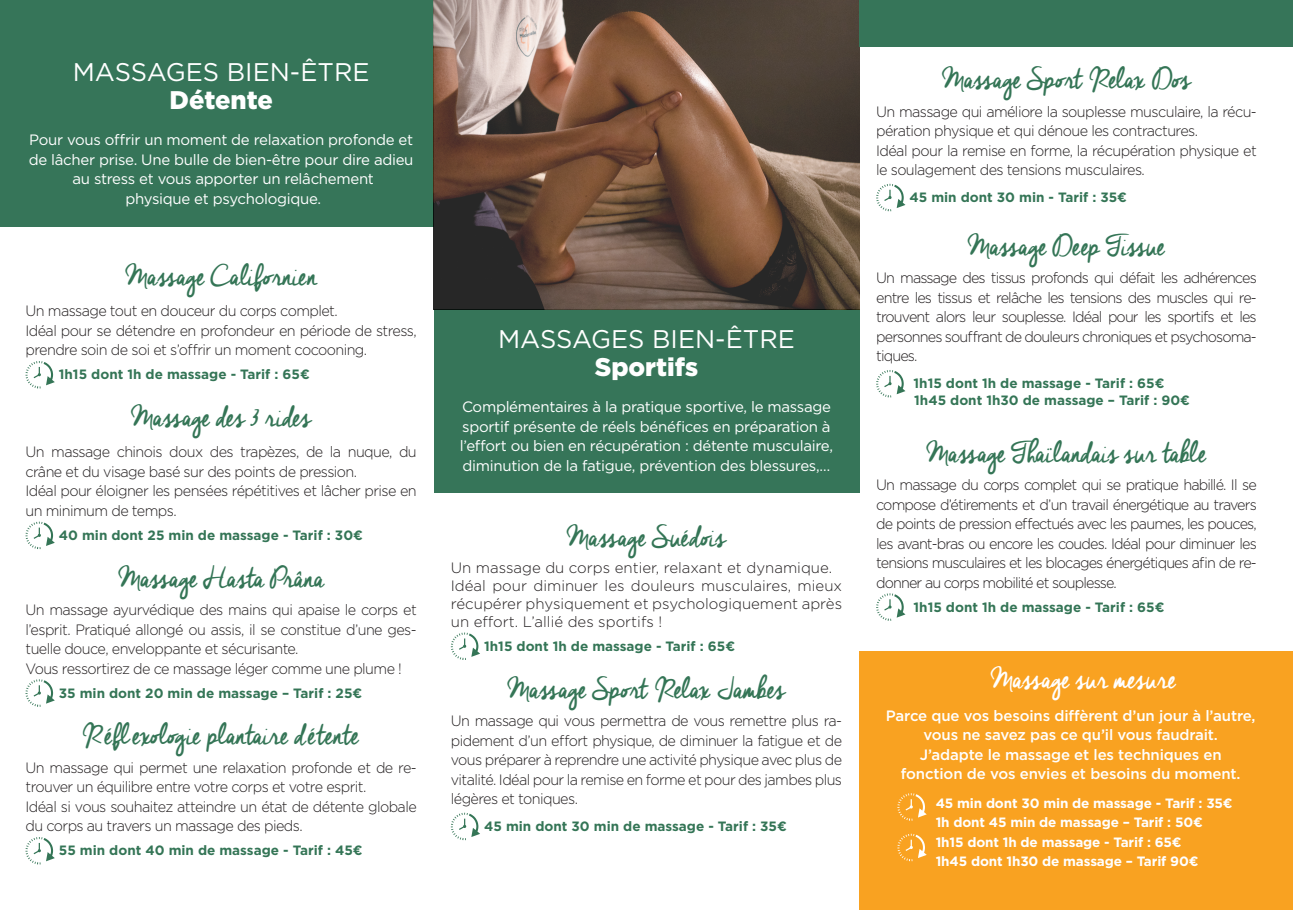
<style>
.page{position:relative;width:1293px;height:910px;background:#fff}
.page>*{position:absolute;margin:0;border:0;box-sizing:border-box;transform-origin:0 0}
.t1{font:36px "Cheddar Jack";letter-spacing:-.02em;color:#347556}
.t2{font:36px "Cheddar Jack";letter-spacing:-.005em;color:#fff}
.t3{font:25.5px "Gotham";color:#fff}
.t4{font:900 25.5px "Gotham";color:#fff}
.t5{font:300 15px/19.5px "Gotham";letter-spacing:-.04em;color:#231f20;scale:.96 1}
.t6{font:15px/19.5px "Gotham";letter-spacing:-.02em;color:#fff}
.t7{font:500 15px/19.5px "Gotham";letter-spacing:-.01em;color:#fff;text-align:center}
.t8{font:300 15px/18px "Gotham";letter-spacing:-.04em;color:#231f20;text-align:justify}
.t9{font:300 15px "Gotham";color:#231f20}
.t10{font:700 13.5px "Gotham";color:#347556}
.t11{font:700 13.5px "Gotham";letter-spacing:-.01em;color:#fff}
</style>
<div class="page">
<div style="left:434px;top:309px;width:425px;height:184px;background:#367559"></div>
<div style="left:0;top:0;width:434px;height:227px;background:#367559"></div>
<svg style="left:876px;top:184px;width:29px;height:27px"></svg>
<svg style="left:876px;top:370px;width:29px;height:27px"></svg>
<svg style="left:876px;top:593px;width:29px;height:28px"></svg>
<div style="left:859px;top:651px;width:434px;height:259px;background:#f9a221"></div>
<svg style="left:897px;top:793px;width:29px;height:28px"></svg>
<svg style="left:897px;top:834px;width:29px;height:27px"></svg>
<svg style="left:26px;top:361px;width:29px;height:27px"></svg>
<svg style="left:26px;top:522px;width:29px;height:27px"></svg>
<svg style="left:26px;top:679px;width:29px;height:28px"></svg>
<svg style="left:26px;top:837px;width:29px;height:27px"></svg>
<svg style="left:451px;top:633px;width:29px;height:27px"></svg>
<svg style="left:451px;top:813px;width:29px;height:27px"></svg>
<img style="left:434px;top:0;width:425px;height:309px">
<div style="left:859px;top:0;width:434px;height:47px;background:#367559"></div>
<p class="t3" style="left:73px;top:55px;width:298px">MASSAGES BIEN-ÊTRE</p>
<p class="t4" style="left:170px;top:83px;width:105px">Détente</p>
<p class="t6" style="left:29px;top:130px;width:386px">Pour vous offrir un moment de relaxation profonde et de lâcher prise. Une bulle de bien-être pour dire adieu</p>
<p class="t6" style="left:72px;top:169px;width:303px">au stress et vous apporter un relâchement</p>
<p class="t6" style="left:125px;top:188px;width:197px">physique et psychologique.</p>
<p class="t1" style="left:126px;top:256px;width:193px">Massage Californien</p>
<p class="t5" style="left:26px;top:301px;width:327px">Un massage tout en douceur du corps complet.</p>
<p class="t5" style="left:26px;top:320px;width:409px">Idéal pour se détendre en profondeur en période de stress, prendre soin de soi et s’offrir un moment cocooning.</p>
<p class="t10" style="left:59px;top:366px;width:252px">1h15 dont 1h de massage - Tarif : 65€</p>
<p class="t1" style="left:131px;top:397px;width:181px">Massage des 3 rides</p>
<p class="t5" style="left:26px;top:442px;width:409px">Un massage chinois doux des trapèzes, de la nuque, du crâne et du visage basé sur des points de pression.</p>
<p class="t5" style="left:26px;top:481px;width:409px">Idéal pour éloigner les pensées répétitives et lâcher prise en un minimum de temps.</p>
<p class="t10" style="left:59px;top:526px;width:305px">40 min dont 25 min de massage - Tarif : 30€</p>
<p class="t1" style="left:118px;top:557px;width:207px">Massage Hasta Prâna</p>
<p class="t5" style="left:26px;top:600px;width:409px;text-align:justify">Un massage ayurvédique des mains qui apaise le corps et l’esprit. Pratiqué allongé ou assis, il se constitue d’une ges&shy;tuelle douce, enveloppante et sécurisante.</p>
<p class="t5" style="left:26px;top:658px;width:393px">Vous ressortirez de ce massage léger comme une plume !</p>
<p class="t10" style="left:59px;top:684px;width:305px">35 min dont 20 min de massage – Tarif : 25€</p>
<p class="t1" style="left:83px;top:715px;width:277px">Réflexologie plantaire détente</p>
<p class="t5" style="left:26px;top:757px;width:409px">Un massage qui permet une relaxation profonde et de re&shy;trouver un équilibre entre votre corps et votre esprit.</p>
<p class="t5" style="left:26px;top:796px;width:409px">Idéal si vous souhaitez atteindre un état de détente globale du corps au travers un massage des pieds.</p>
<p class="t10" style="left:59px;top:842px;width:305px">55 min dont 40 min de massage - Tarif : 45€</p>
<p class="t3" style="left:498px;top:322px;width:298px">MASSAGES BIEN-ÊTRE</p>
<p class="t4" style="left:595px;top:350px;width:105px">Sportifs</p>
<p class="t6" style="left:460px;top:397px;width:374px">Complémentaires à la pratique sportive, le massage sportif présente de réels bénéfices en préparation à l’effort ou bien en récupération : détente musculaire, diminution de la fatigue, prévention des blessures,…</p>
<p class="t1" style="left:567px;top:517px;width:161px">Massage Suédois</p>
<p class="t9" style="left:451px;top:558px;width:383px">Un massage du corps entier, relaxant et dynamique.</p>
<p class="t8" style="left:451px;top:576px;width:393px">Idéal pour diminuer les douleurs musculaires, mieux récupérer physiquement et psychologiquement après un effort. L’allié des sportifs !</p>
<p class="t10" style="left:484px;top:637px;width:252px">1h15 dont 1h de massage - Tarif : 65€</p>
<p class="t1" style="left:507px;top:668px;width:279px">Massage Sport Relax Jambes</p>
<p class="t5" style="left:451px;top:710px;width:409px;text-align:justify">Un massage qui vous permettra de vous remettre plus ra&shy;pidement d’un effort physique, de diminuer la fatigue et de vous préparer à reprendre une activité physique avec plus de vitalité. Idéal pour la remise en forme et pour des jambes plus légères et toniques.</p>
<p class="t10" style="left:484px;top:817px;width:304px">45 min dont 30 min de massage - Tarif : 35€</p>
<p class="t1" style="left:942px;top:59px;width:250px">Massage Sport Relax Dos</p>
<p class="t5" style="left:876px;top:101px;width:398px">Un massage qui améliore la souplesse musculaire, la récu&shy;pération physique et qui dénoue les contractures.</p>
<p class="t5" style="left:876px;top:140px;width:398px">Idéal pour la remise en forme, la récupération physique et le soulagement des tensions musculaires.</p>
<p class="t10" style="left:909px;top:189px;width:219px">45 min dont 30 min - Tarif : 35€</p>
<p class="t1" style="left:967px;top:226px;width:199px">Massage Deep Tissue</p>
<p class="t5" style="left:876px;top:268px;width:398px;text-align:justify">Un massage des tissus profonds qui défait les adhérences entre les tissus et relâche les tensions des muscles qui re&shy;trouvent alors leur souplesse. Idéal pour les sportifs et les personnes souffrant de douleurs chroniques et psychosoma&shy;tiques.</p>
<p class="t10" style="left:913px;top:375px;width:252px">1h15 dont 1h de massage - Tarif : 65€</p>
<p class="t10" style="left:914px;top:391px;width:277px">1h45 dont 1h30 de massage – Tarif : 90€</p>
<p class="t1" style="left:926px;top:432px;width:281px">Massage Thaïlandais sur table</p>
<p class="t5" style="left:876px;top:475px;width:398px;text-align:justify">Un massage du corps complet qui se pratique habillé. Il se compose d’étirements et d’un travail énergétique au travers de points de pression effectués avec les paumes, les pouces, les avant-bras ou encore les coudes. Idéal pour diminuer les tensions musculaires et les blocages énergétiques afin de re&shy;donner au corps mobilité et souplesse.</p>
<p class="t10" style="left:913px;top:598px;width:252px">1h15 dont 1h de massage - Tarif : 65€</p>
<p class="t2" style="left:990px;top:658px;width:187px">Massage sur mesure</p>
<p class="t7" style="left:886px;top:705px;width:371px">Parce que vos besoins diffèrent d’un jour à l’autre, vous ne savez pas ce qu’il vous faudrait.</p>
<p class="t7" style="left:901px;top:744px;width:341px">J’adapte le massage et les techniques en fonction de vos envies et besoins du moment.</p>
<p class="t11" style="left:935px;top:794px;width:298px">45 min dont 30 min de massage - Tarif : 35€</p>
<p class="t11" style="left:935px;top:813px;width:269px">1h dont 45 min de massage – Tarif : 50€</p>
<p class="t11" style="left:935px;top:833px;width:247px">1h15 dont 1h de massage - Tarif : 65€</p>
<p class="t11" style="left:935px;top:852px;width:264px">1h45 dont 1h30 de massage – Tarif 90€</p>
</div>
